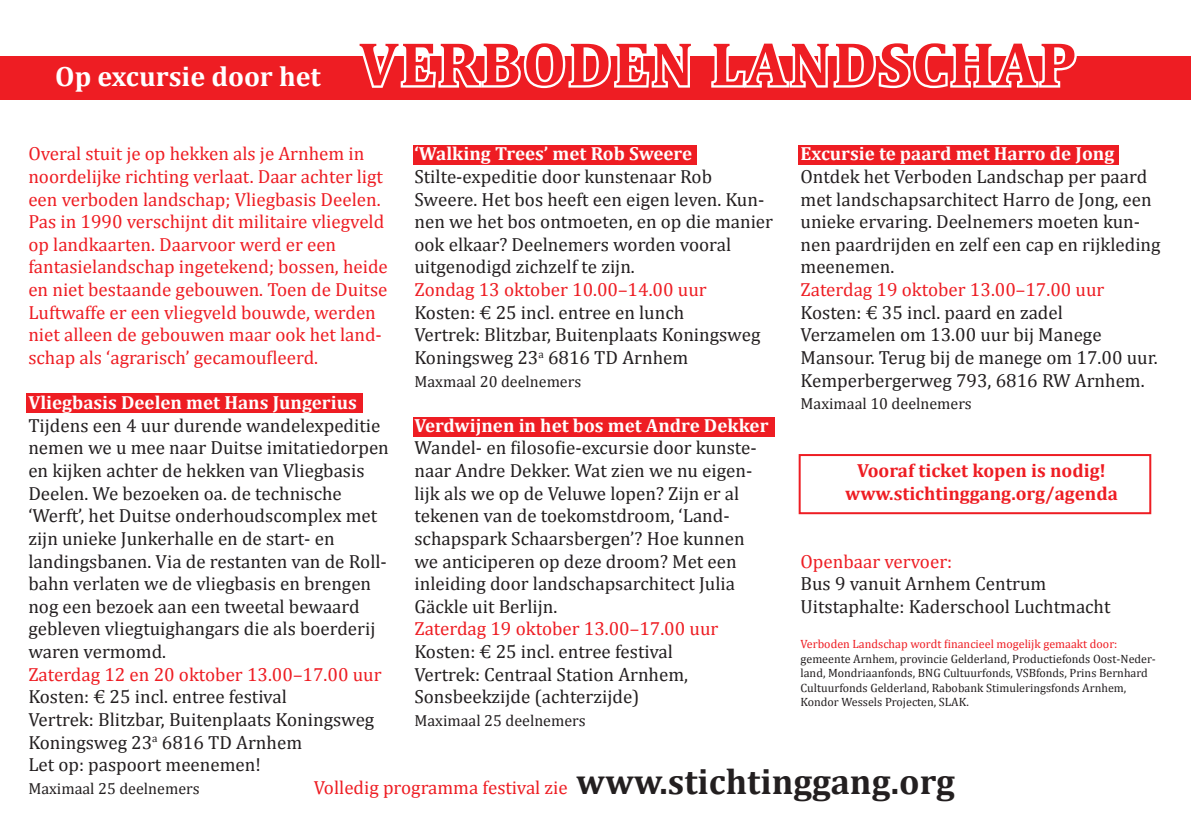
<style>
.page{position:relative;width:1191px;height:840px;background:#fff}
.page>*{position:absolute;margin:0;border:0;box-sizing:border-box;transform-origin:0 0}
.t1{font:700 62px "Cambria";letter-spacing:.03em;color:#ee1d23}
.t2{font:700 36px "Cambria";color:#ee1d23}
.t3{font:700 28px "Cambria";color:#fff}
.t4{font:19px/22.6px "Cambria";color:#231f20}
.t5{font:19px/22.6px "Cambria";color:#ee1d23}
.t6{font:700 19px "Cambria";color:#fff}
.t7{font:700 19px "Cambria";color:#ee1d23}
.t8{font:16px "Cambria";color:#231f20}
.t9{font:12px/14.4px "Cambria";color:#231f20}
.s1{color:#231f20}
.s2{color:#ee1d23}
.s3{font-weight:700;font-size:36px;color:#231f20}
</style>
<div class="page">
<div style="left:414px;top:145px;width:283px;height:19px;background:#ee1d23"></div>
<div style="left:27px;top:392px;width:336px;height:20px;background:#ee1d23"></div>
<div style="left:0;top:56px;width:1191px;height:44px;background:#ee1d23"></div>
<svg style="left:362px;top:56px;width:328px;height:33px"></svg>
<svg style="left:711px;top:56px;width:366px;height:33px"></svg>
<div style="left:413px;top:416px;width:361px;height:20px;background:#ee1d23"></div>
<div style="left:798px;top:145px;width:321px;height:19px;background:#ee1d23"></div>
<div style="left:798px;top:454px;width:353px;height:60px;border:2px solid #ee1d23"></div>
<p class="t3" style="left:55px;top:60px;width:267px">Op excursie door het</p>
<p class="t1" style="left:359px;top:26px;width:719px">VERBODEN LANDSCHAP</p>
<p class="t2" style="left:445px;top:56px;width:300px">kinderactiviteiten</p>
<p class="t6" style="left:414px;top:142px;width:279px">‘Walking Trees’ met Rob Sweere</p>
<p class="t4" style="left:414px;top:165px;width:360px">Stilte-expeditie door kunstenaar Rob Sweere. Het bos heeft een eigen leven. Kun&shy;nen we het bos ontmoeten, en op die manier ook elkaar? Deelnemers worden vooral uitgenodigd zichzelf te zijn.</p>
<p class="t5" style="left:414px;top:278px;width:294px">Zondag 13 oktober 10.00–14.00 uur</p>
<p class="t4" style="left:414px;top:300px;width:271px">Kosten: € 25 incl. entree en lunch</p>
<p class="t4" style="left:414px;top:323px;width:347px">Vertrek: Blitzbar, Buitenplaats Koningsweg</p>
<p class="t4" style="left:414px;top:346px;width:275px">Koningsweg 23<sup>a</sup> 6816 TD Arnhem</p>
<p class="t8" style="left:414px;top:371px;width:168px">Maxmaal 20 deelnemers</p>
<p class="t6" style="left:414px;top:413px;width:355px">Verdwijnen in het bos met Andre Dekker</p>
<p class="t4" style="left:414px;top:436px;width:344px">Wandel- en filosofie-excursie door kunste&shy;naar Andre Dekker. Wat zien we nu eigen&shy;lijk als we op de Veluwe lopen? Zijn er al tekenen van de toekomstdroom, ‘Land&shy;schapspark Schaarsbergen’? Hoe kunnen we anticiperen op deze droom? Met een inleiding door landschapsarchitect Julia Gäckle uit Berlijn.</p>
<p class="t5" style="left:414px;top:617px;width:305px">Zaterdag 19 oktober 13.00–17.00 uur<br><span class="s1">Kosten: € 25 incl. entree festival</span></p>
<p class="t4" style="left:414px;top:662px;width:275px">Vertrek: Centraal Station Arnhem,<br>Sonsbeekzijde (achterzijde)</p>
<p class="t8" style="left:414px;top:710px;width:173px">Maximaal 25 deelnemers</p>
<p class="t5" style="left:28px;top:142px;width:361px">Overal stuit je op hekken als je Arnhem in noordelijke richting verlaat. Daar achter ligt een verboden landschap; Vliegbasis Deelen.<br>Pas in 1990 verschijnt dit militaire vliegveld op landkaarten. Daarvoor werd er een fantasielandschap ingetekend; bossen, heide en niet bestaande gebouwen. Toen de Duitse Luftwaffe er een vliegveld bouwde, werden niet alleen de gebouwen maar ook het land&shy;schap als ‘agrarisch’ gecamoufleerd.</p>
<p class="t6" style="left:28px;top:391px;width:330px">Vliegbasis Deelen met Hans Jungerius</p>
<p class="t4" style="left:28px;top:413px;width:362px">Tijdens een 4 uur durende wandelexpeditie nemen we u mee naar Duitse imitatiedorpen en kijken achter de hekken van Vliegbasis Deelen. We bezoeken oa. de technische ‘Werft’, het Duitse onderhoudscomplex met zijn unieke Junkerhalle en de start- en landingsbanen. Via de restanten van de Roll&shy;bahn verlaten we de vliegbasis en brengen nog een bezoek aan een tweetal bewaard gebleven vliegtuighangars die als boerderij waren vermomd.</p>
<p class="t5" style="left:28px;top:662px;width:355px">Zaterdag 12 en 20 oktober 13.00–17.00 uur<br><span class="s1">Kosten: € 25 incl. entree festival</span></p>
<p class="t4" style="left:28px;top:707px;width:347px">Vertrek: Blitzbar, Buitenplaats Koningsweg</p>
<p class="t4" style="left:28px;top:730px;width:275px">Koningsweg 23<sup>a</sup> 6816 TD Arnhem</p>
<p class="t4" style="left:28px;top:752px;width:234px">Let op: paspoort meenemen!</p>
<p class="t8" style="left:28px;top:778px;width:173px">Maximaal 25 deelnemers</p>
<p class="t6" style="left:800px;top:142px;width:315px">Excursie te paard met Harro de Jong</p>
<p class="t4" style="left:800px;top:165px;width:361px">Ontdek het Verboden Landschap per paard met landschapsarchitect Harro de Jong, een unieke ervaring. Deelnemers moeten kun&shy;nen paardrijden en zelf een cap en rijkleding meenemen.</p>
<p class="t5" style="left:800px;top:278px;width:305px">Zaterdag 19 oktober 13.00–17.00 uur</p>
<p class="t4" style="left:800px;top:300px;width:264px">Kosten: € 35 incl. paard en zadel</p>
<p class="t4" style="left:800px;top:323px;width:358px">Verzamelen om 13.00 uur bij Manege<br>Mansour. Terug bij de manege om 17.00 uur.<br>Kemperbergerweg 793, 6816 RW Arnhem.</p>
<p class="t8" style="left:800px;top:394px;width:173px">Maximaal 10 deelnemers</p>
<p class="t7" style="left:857px;top:458px;width:250px">Vooraf ticket kopen is nodig!</p>
<p class="t7" style="left:845px;top:481px;width:274px">www.stichtinggang.org/agenda</p>
<p class="t5" style="left:800px;top:549px;width:153px">Openbaar vervoer:</p>
<p class="t4" style="left:800px;top:572px;width:247px">Bus 9 vanuit Arnhem Centrum</p>
<p class="t4" style="left:800px;top:595px;width:311px">Uitstaphalte: Kaderschool Luchtmacht</p>
<p class="t9" style="left:800px;top:636px;width:357px"><span class="s2">Verboden Landschap wordt financieel mogelijk gemaakt door: </span>gemeente Arnhem, provincie Gelderland, Productiefonds Oost-Neder&shy;land, Mondriaanfonds, BNG Cultuurfonds, VSBfonds, Prins Bernhard Cultuurfonds Gelderland, Rabobank Stimuleringsfonds Arnhem, Kondor Wessels Projecten, SLAK.</p>
<p class="t5" style="left:314px;top:775px;width:642px">Volledig programma festival zie <span class="s3">www.stichtinggang.org</span></p>
</div>
